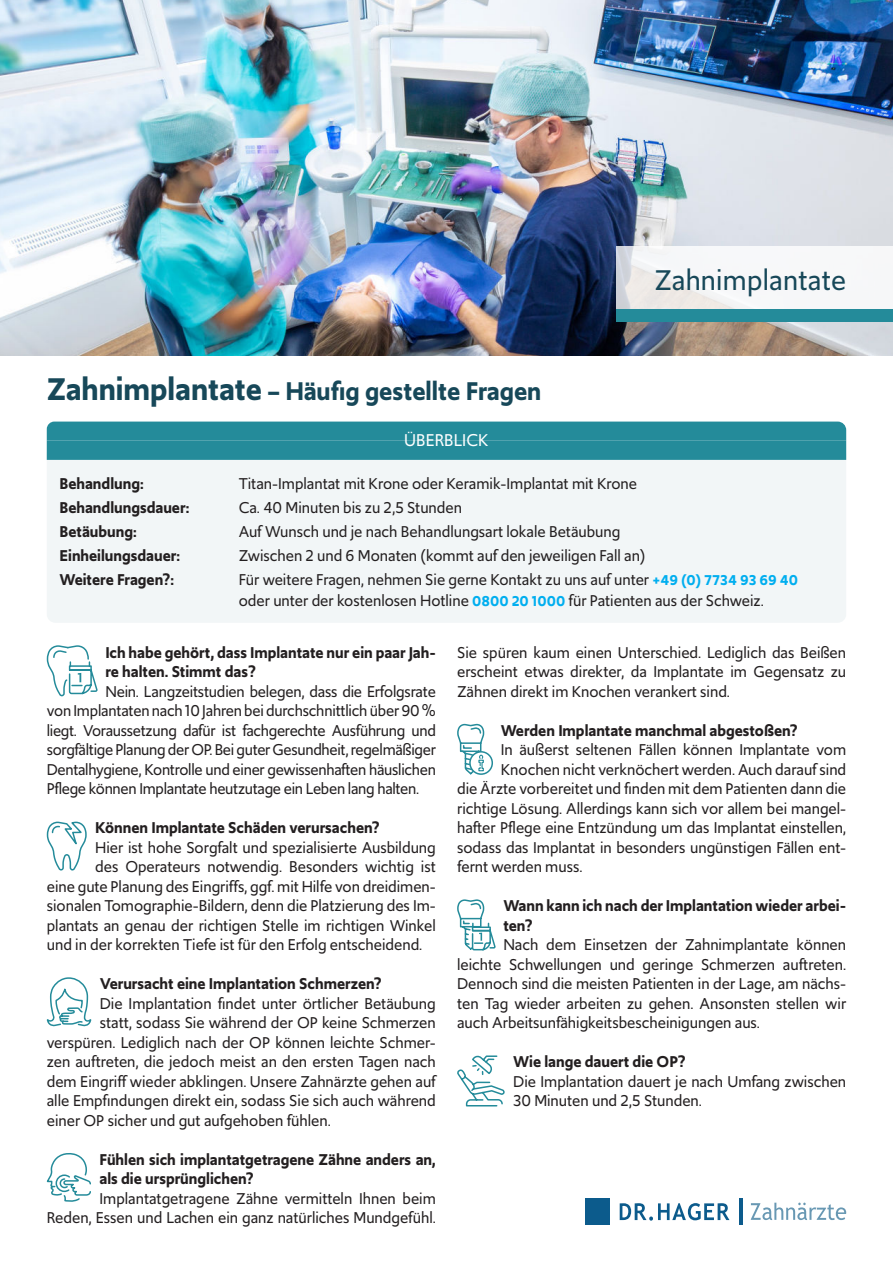
<style>
.page{position:relative;width:893px;height:1263px;background:#fff}
.page>*{position:absolute;margin:0;border:0;box-sizing:border-box;transform-origin:0 0}
.t1{font:30px "Upgrade";letter-spacing:.01em;color:#174859}
.t2{font:600 27px "Upgrade";color:#174859}
.t3{font:18px "Upgrade";color:#fff}
.t4{font:16.5px/19.5px "Upgrade";color:#231f20;text-align:justify}
.t5{font:600 16.5px/19.5px "Upgrade";color:#231f20}
.s1{font-size:33px}
.s2{font-weight:600;font-size:15px;color:#00aeef}
</style>
<div class="page">
<img style="left:0;top:0;width:893px;height:355px">
<div style="left:585px;top:1198px;width:25px;height:26px;background:#0c5b8c"></div>
<svg style="left:620px;top:1203px;width:109px;height:17px"></svg>
<svg style="left:751px;top:1202px;width:95px;height:18px"></svg>
<hr style="left:739px;top:1198px;width:3px;height:27px;background:#0c5b8c">
<svg style="left:617px;top:247px;width:276px;height:62px;fill:#f6f7f9"></svg>
<div style="left:617px;top:309px;width:276px;height:13px;background:#248b9a"></div>
<div style="left:47px;top:446px;width:799px;height:177px;background:#f2f6f7;border-radius:9px"></div>
<div style="left:47px;top:441px;width:799px;height:19px;background:#248b9a"></div>
<div style="left:47px;top:422px;width:799px;height:19px;background:#248b9a"></div>
<svg style="left:46px;top:645px;width:52px;height:52px"></svg>
<svg style="left:46px;top:821px;width:41px;height:50px"></svg>
<svg style="left:46px;top:977px;width:46px;height:225px"></svg>
<div style="left:469px;top:751px;width:24px;height:24px;border:2px solid #248b9a;border-radius:50%"></div>
<svg style="left:457px;top:723px;width:28px;height:52px"></svg>
<svg style="left:457px;top:899px;width:39px;height:52px"></svg>
<svg style="left:457px;top:1055px;width:48px;height:52px"></svg>
<h2 class="t2" style="left:47px;top:380px;width:496px"><span class="s1">Zahnimplantate</span> – Häufig gestellte Fragen</h2>
<p class="t3" style="left:404px;top:432px;width:86px">ÜBERBLICK</p>
<h1 class="t1" style="left:654px;top:266px;width:193px">Zahnimplantate</h1>
<p class="t5" style="left:60px;top:475px;width:86px">Behandlung:</p>
<p class="t4" style="left:239px;top:474px;width:400px">Titan-Implantat mit Krone oder Keramik-Implantat mit Krone</p>
<p class="t5" style="left:60px;top:499px;width:131px">Behandlungsdauer:</p>
<p class="t4" style="left:239px;top:499px;width:225px">Ca. 40 Minuten bis zu 2,5 Stunden</p>
<p class="t5" style="left:60px;top:523px;width:79px">Betäubung:</p>
<p class="t4" style="left:239px;top:523px;width:383px">Auf Wunsch und je nach Behandlungsart lokale Betäubung</p>
<p class="t5" style="left:60px;top:547px;width:122px">Einheilungsdauer:</p>
<p class="t4" style="left:239px;top:547px;width:408px">Zwischen 2 und 6 Monaten (kommt auf den jeweiligen Fall an)</p>
<p class="t5" style="left:60px;top:571px;width:116px">Weitere Fragen?:</p>
<p class="t4" style="left:239px;top:570px;width:561px;line-height:21px">Für weitere Fragen, nehmen Sie gerne Kontakt zu uns auf unter <span class="s2">+49 (0) 7734 93 69 40 </span>oder unter der kostenlosen Hotline <span class="s2">0800 20 1000</span> für Patienten aus der Schweiz.</p>
<p class="t5" style="left:105px;top:644px;width:332px">Ich habe gehört, dass Implantate nur ein paar Jah&shy;re halten. Stimmt das?</p>
<p class="t4" style="left:47px;top:682px;width:391px;text-indent:59px">Nein. Langzeitstudien belegen, dass die Erfolgsrate von Implantaten nach 10 Jahren bei durchschnittlich über 90 % liegt. Voraussetzung dafür ist fachgerechte Ausführung und sorgfältige Planung der OP. Bei guter Gesundheit, regelmäßiger Dentalhygiene, Kontrolle und einer gewissenhaften häuslichen Pflege können Implantate heutzutage ein Leben lang halten.</p>
<p class="t5" style="left:95px;top:819px;width:286px">Können Implantate Schäden verursachen?</p>
<p class="t4" style="left:95px;top:838px;width:342px">Hier ist hohe Sorgfalt und spezialisierte Ausbildung</p>
<p class="t4" style="left:95px;top:858px;width:342px">des Operateurs notwendig. Besonders wichtig ist</p>
<p class="t4" style="left:47px;top:877px;width:391px">eine gute Planung des Eingriffs, ggf. mit Hilfe von dreidimen-</p>
<p class="t4" style="left:47px;top:897px;width:391px">sionalen Tomographie-Bildern, denn die Platzierung des Im-</p>
<p class="t4" style="left:47px;top:916px;width:391px">plantats an genau der richtigen Stelle im richtigen Winkel</p>
<p class="t4" style="left:47px;top:936px;width:377px">und in der korrekten Tiefe ist für den Erfolg entscheidend.</p>
<p class="t5" style="left:100px;top:975px;width:284px">Verursacht eine Implantation Schmerzen?</p>
<p class="t4" style="left:100px;top:994px;width:337px">Die Implantation findet unter örtlicher Betäubung</p>
<p class="t4" style="left:100px;top:1014px;width:337px">statt, sodass Sie während der OP keine Schmerzen</p>
<p class="t4" style="left:47px;top:1033px;width:391px">verspüren. Lediglich nach der OP können leichte Schmer-</p>
<p class="t4" style="left:47px;top:1053px;width:391px">zen auftreten, die jedoch meist an den ersten Tagen nach</p>
<p class="t4" style="left:47px;top:1072px;width:390px">dem Eingriff wieder abklingen. Unsere Zahnärzte gehen auf</p>
<p class="t4" style="left:47px;top:1092px;width:391px">alle Empfindungen direkt ein, sodass Sie sich auch während</p>
<p class="t4" style="left:47px;top:1111px;width:286px">einer OP sicher und gut aufgehoben fühlen.</p>
<p class="t5" style="left:100px;top:1151px;width:338px">Fühlen sich implantatgetragene Zähne anders an, als die ursprünglichen?</p>
<p class="t4" style="left:47px;top:1189px;width:391px;text-align:right">Implantatgetragene Zähne vermitteln Ihnen beim<br>Reden, Essen und Lachen ein ganz natürliches Mundgefühl.</p>
<p class="t4" style="left:457px;top:643px;width:391px">Sie spüren kaum einen Unterschied. Lediglich das Beißen erscheint etwas direkter, da Implantate im Gegensatz zu Zähnen direkt im Knochen verankert sind.</p>
<p class="t5" style="left:501px;top:722px;width:299px">Werden Implantate manchmal abgestoßen?</p>
<p class="t4" style="left:501px;top:741px;width:347px">In äußerst seltenen Fällen können Implantate vom</p>
<p class="t4" style="left:501px;top:760px;width:347px">Knochen nicht verknöchert werden. Auch darauf sind</p>
<p class="t4" style="left:457px;top:780px;width:391px">die Ärzte vorbereitet und finden mit dem Patienten dann die</p>
<p class="t4" style="left:457px;top:799px;width:391px">richtige Lösung. Allerdings kann sich vor allem bei mangel-</p>
<p class="t4" style="left:457px;top:819px;width:391px">hafter Pflege eine Entzündung um das Implantat einstellen,</p>
<p class="t4" style="left:457px;top:838px;width:391px">sodass das Implantat in besonders ungünstigen Fällen ent-</p>
<p class="t4" style="left:457px;top:858px;width:127px">fernt werden muss.</p>
<p class="t5" style="left:503px;top:897px;width:344px">Wann kann ich nach der Implantation wieder arbei&shy;ten?</p>
<p class="t4" style="left:457px;top:936px;width:391px;text-indent:46px">Nach dem Einsetzen der Zahnimplantate können leichte Schwellungen und geringe Schmerzen auftreten.<br>Dennoch sind die meisten Patienten in der Lage, am nächs&shy;ten Tag wieder arbeiten zu gehen. Ansonsten stellen wir auch Arbeitsunfähigkeitsbescheinigungen aus.</p>
<p class="t5" style="left:513px;top:1053px;width:174px">Wie lange dauert die OP?</p>
<p class="t4" style="left:513px;top:1073px;width:335px">Die Implantation dauert je nach Umfang zwischen<br>30 Minuten und 2,5 Stunden.</p>
</div>
